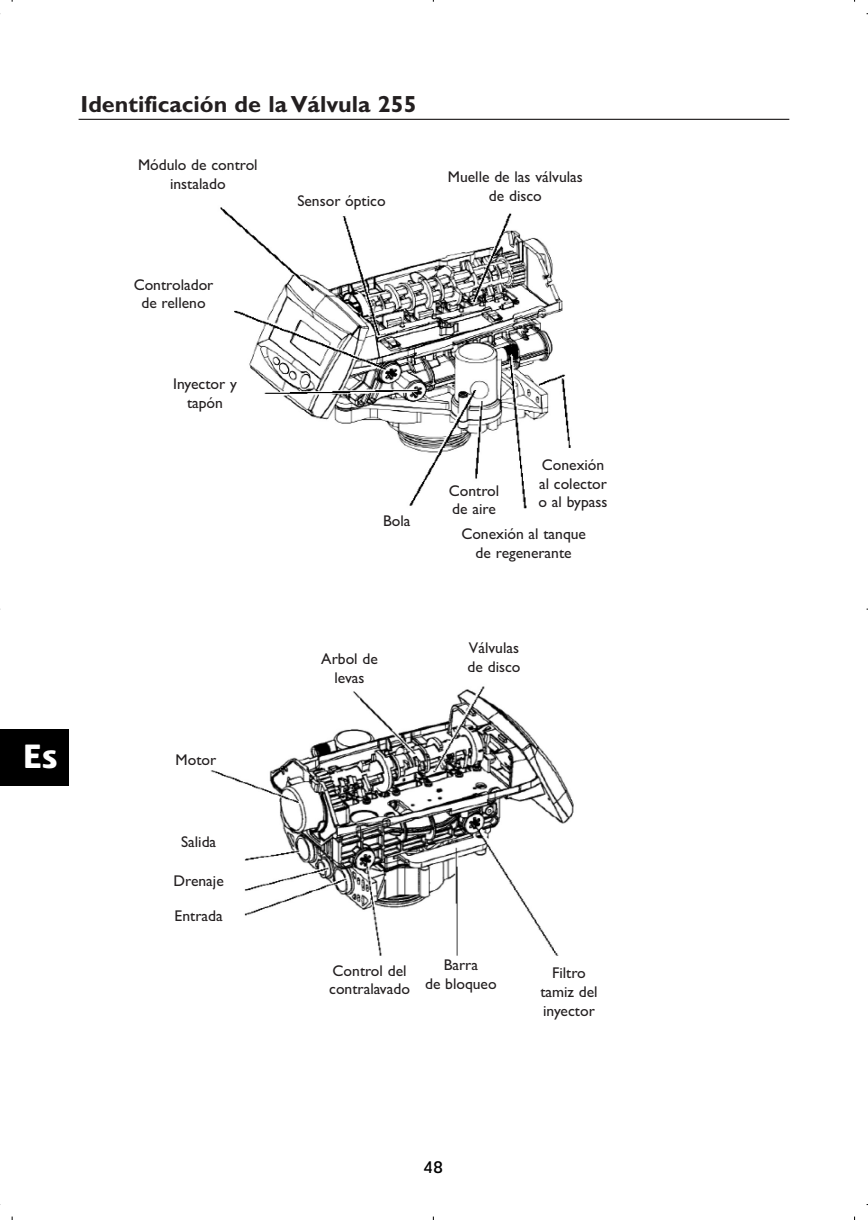
<style>
.page{position:relative;width:868px;height:1220px;background:#fff}
.page>*{position:absolute;margin:0;border:0;box-sizing:border-box;transform-origin:0 0}
.t1{font:700 32px "Hermes";color:#fff}
.t2{font:700 23.4px "Gill Sans";color:#231f20}
.t3{font:16px "Hermes";color:#000}
.t4{font:15.6px/18.6px "Gill Sans";color:#231f20;text-align:center}
</style>
<div class="page">
<img style="left:210px;top:686px;width:364px;height:270px">
<img style="left:220px;top:207px;width:351px;height:302px">
<hr style="left:79px;top:119px;width:710px;height:1px;background:#231f20">
<div style="left:0;top:729px;width:69px;height:57px;background:#000"></div>
<h2 class="t2" style="left:81px;top:96px;width:337px">Identificación de la Válvula 255</h2>
<p class="t4" style="left:138px;top:157px;width:121px">Módulo de control instalado</p>
<p class="t4" style="left:134px;top:277px;width:81px">Controlador de relleno</p>
<p class="t4" style="left:173px;top:376px;width:65px">Inyector y tapón</p>
<p class="t4" style="left:297px;top:193px;width:90px">Sensor óptico</p>
<p class="t4" style="left:383px;top:513px;width:29px">Bola</p>
<p class="t4" style="left:448px;top:169px;width:136px">Muelle de las válvulas de disco</p>
<p class="t4" style="left:449px;top:483px;width:52px;text-align:left">Control de aire</p>
<p class="t4" style="left:538px;top:457px;width:71px;text-align:left">Conexión al colector o al bypass</p>
<p class="t4" style="left:461px;top:526px;width:126px">Conexión al tanque de regenerante</p>
<h1 class="t1" style="left:23px;top:743px;width:36px">Es</h1>
<p class="t4" style="left:175px;top:752px;width:42px">Motor</p>
<p class="t4" style="left:181px;top:834px;width:37px">Salida</p>
<p class="t4" style="left:173px;top:873px;width:52px">Drenaje</p>
<p class="t4" style="left:174px;top:908px;width:50px">Entrada</p>
<p class="t4" style="left:321px;top:651px;width:58px">Arbol de levas</p>
<p class="t4" style="left:467px;top:640px;width:54px;text-align:left">Válvulas de disco</p>
<p class="t4" style="left:329px;top:963px;width:82px;text-align:left">Control del contralavado</p>
<p class="t4" style="left:425px;top:957px;width:73px">Barra<br>de bloqueo</p>
<p class="t4" style="left:540px;top:965px;width:59px">Filtro tamiz del inyector</p>
<p class="t3" style="left:423px;top:1161px;width:21px">48</p>
</div>
